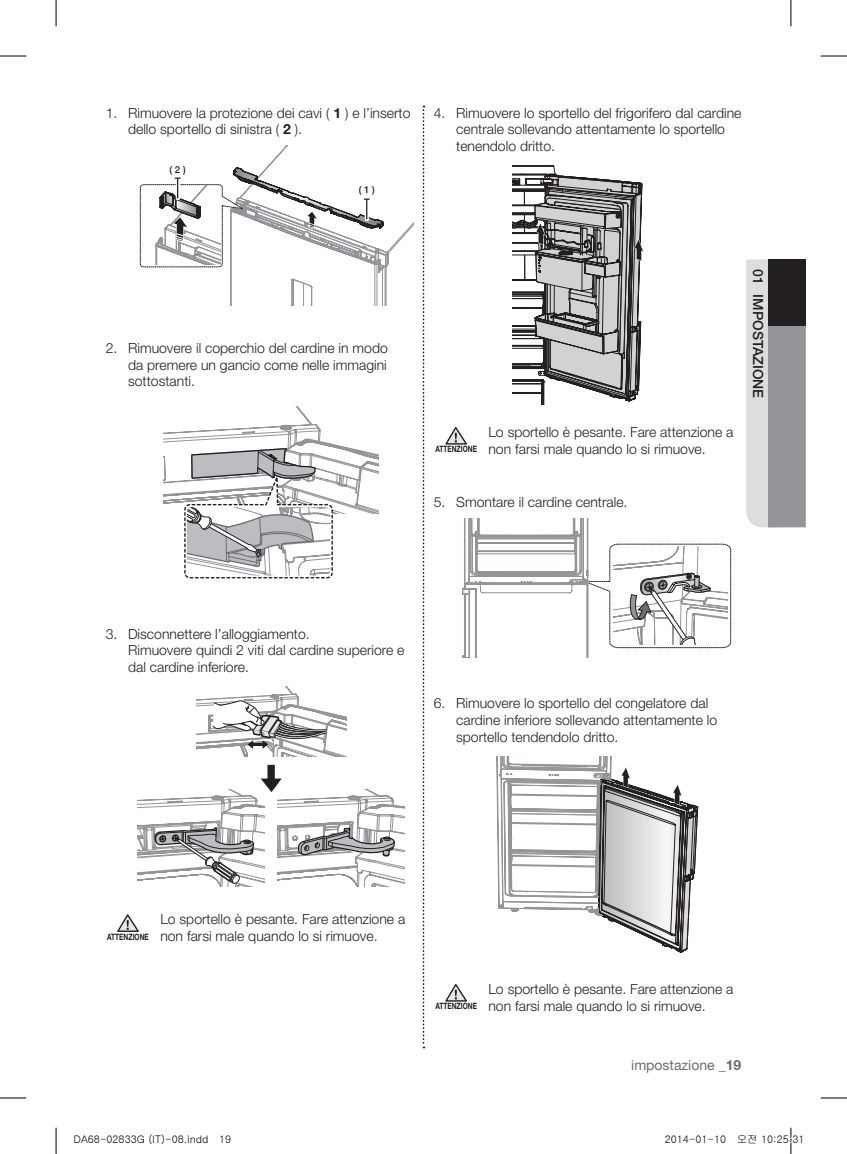
<style>
.page{position:relative;width:847px;height:1154px;background:#fff}
.page>*{position:absolute;margin:0;border:0;box-sizing:border-box;transform-origin:0 0}
.Level_2_Body{font:300 14px/16.8px "Helvetica Neue LT Pro";color:#231f20}
.t1{font:14px "Helvetica Neue LT Pro";color:#6c6d70}
.t2{font:500 14px "Helvetica Neue LT Pro";color:#231f20}
.t3{font:10.5px "Gulim";color:#000}
.type_in_figure{font:500 9.62px "Helvetica Neue LT Pro";color:#231f20}
.t4{font:700 8.75px "Helvetica Neue LT Pro";color:#231f20;scale:.75 1}
.s1{font-weight:700}
</style>
<div class="page">
<svg style="left:746px;top:259px;width:59px;height:268px;background:#b3b4b7"></svg>
<div style="left:767px;top:259px;width:38px;height:67px;background:#231f20"></div>
<svg style="left:117px;top:914px;width:22px;height:18px"></svg>
<svg style="left:445px;top:427px;width:22px;height:18px"></svg>
<svg style="left:445px;top:984px;width:22px;height:18px"></svg>
<svg style="left:422px;top:106px;width:2px;height:942px"></svg>
<svg style="left:512px;top:166px;width:131px;height:238px"></svg>
<svg style="left:163px;top:406px;width:215px;height:172px"></svg>
<svg style="left:462px;top:518px;width:268px;height:140px"></svg>
<svg style="left:496px;top:756px;width:202px;height:197px"></svg>
<svg style="left:140px;top:145px;width:273px;height:160px"></svg>
<svg style="left:196px;top:686px;width:150px;height:70px"></svg>
<svg style="left:137px;top:765px;width:267px;height:122px"></svg>
<svg style="left:0;top:56px;width:26px;height:1px"></svg>
<svg style="left:820px;top:56px;width:26px;height:1px"></svg>
<svg style="left:0;top:1097px;width:26px;height:1px"></svg>
<svg style="left:820px;top:1097px;width:26px;height:1px"></svg>
<svg style="left:56px;top:0;width:1px;height:26px"></svg>
<svg style="left:56px;top:1128px;width:1px;height:26px"></svg>
<svg style="left:790px;top:0;width:1px;height:26px"></svg>
<svg style="left:790px;top:1128px;width:2px;height:26px"></svg>
<p class="Level_2_Body" style="left:128px;top:104px;width:284px;text-indent:-22px">1. Rimuovere la protezione dei cavi ( <span class="s1">1</span> ) e l’inserto dello sportello di sinistra ( <span class="s1">2</span> ).</p>
<p class="type_in_figure" style="left:169px;top:164px;width:18px">( 2 )</p>
<p class="type_in_figure" style="left:358px;top:184px;width:18px">( 1 )</p>
<p class="Level_2_Body" style="left:456px;top:104px;width:287px;text-indent:-22px">4. Rimuovere lo sportello del frigorifero dal cardine centrale sollevando attentamente lo sportello tenendolo dritto.</p>
<p class="Level_2_Body" style="left:128px;top:339px;width:261px;text-align:justify;text-indent:-22px">2. Rimuovere il coperchio del cardine in modo da premere un gancio come nelle immagini sottostanti.</p>
<p class="t4" style="left:435px;top:443px;width:57px">ATTENZIONE</p>
<p class="Level_2_Body" style="left:488px;top:423px;width:246px">Lo sportello è pesante. Fare attenzione a non farsi male quando lo si rimuove.</p>
<p class="Level_2_Body" style="left:433px;top:493px;width:195px">5. Smontare il cardine centrale.</p>
<p class="t2" style="left:766px;top:269px;width:130px;rotate:90deg">01 impostazione</p>
<p class="Level_2_Body" style="left:128px;top:625px;width:278px;text-indent:-22px">3. Disconnettere l’alloggiamento.<br>Rimuovere quindi 2 viti dal cardine superiore e dal cardine inferiore.</p>
<p class="Level_2_Body" style="left:456px;top:694px;width:262px;text-indent:-22px">6. Rimuovere lo sportello del congelatore dal cardine inferiore sollevando attentamente lo sportello tendendolo dritto.</p>
<p class="Level_2_Body" style="left:160px;top:910px;width:246px">Lo sportello è pesante. Fare attenzione a</p>
<p class="t4" style="left:107px;top:932px;width:57px">ATTENZIONE</p>
<p class="Level_2_Body" style="left:160px;top:927px;width:219px">non farsi male quando lo si rimuove.</p>
<p class="t4" style="left:435px;top:1000px;width:57px">ATTENZIONE</p>
<p class="Level_2_Body" style="left:488px;top:980px;width:246px">Lo sportello è pesante. Fare attenzione a non farsi male quando lo si rimuove.</p>
<p class="t1" style="left:631px;top:1056px;width:111px">impostazione <span class="s1">_19</span></p>
<p class="t3" style="left:74px;top:1134px;width:159px">DA68-02833G (IT)-08.indd 19</p>
<p class="t3" style="left:664px;top:1134px;width:141px">2014-01-10 오전 10:25:31</p>
</div>
